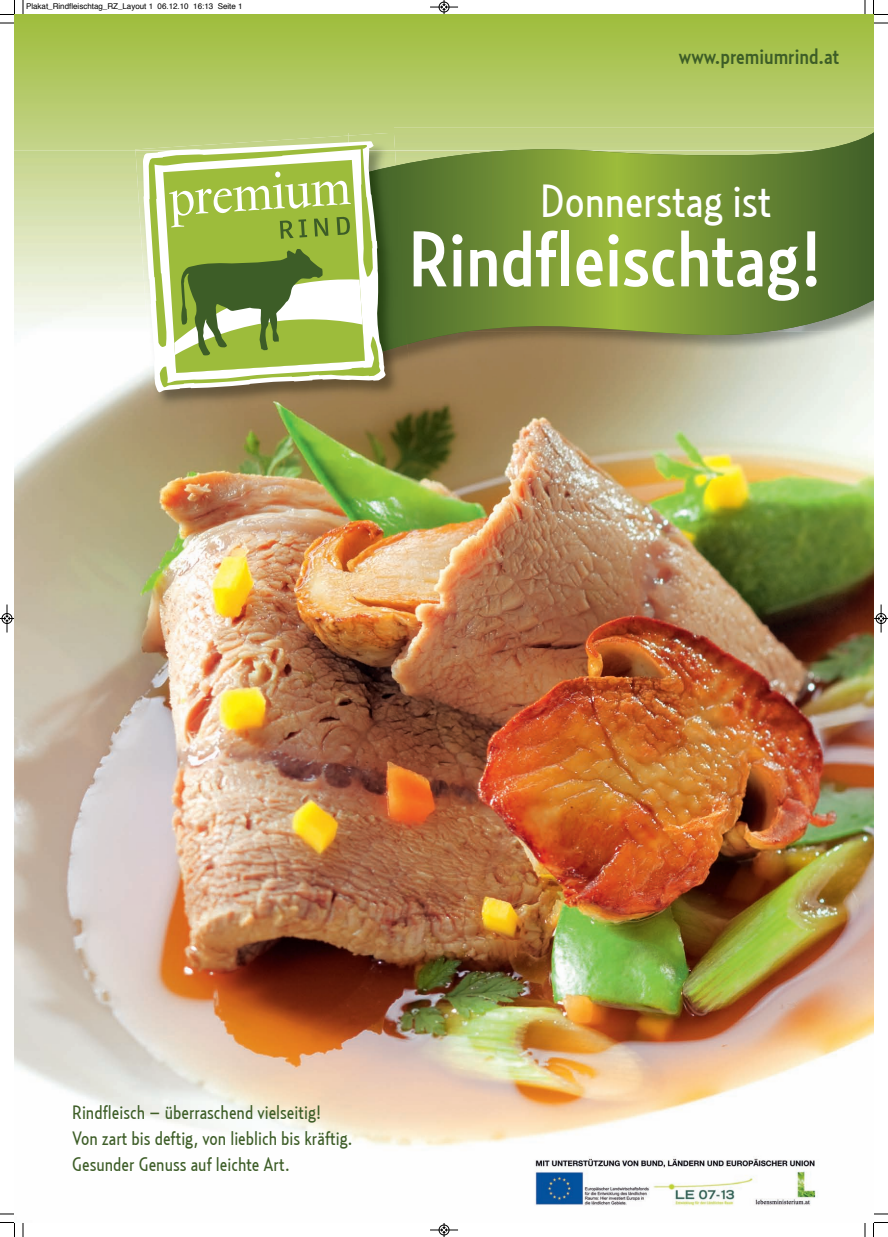
<style>
.page{position:relative;width:888px;height:1237px;background:#fff}
.page>*{position:absolute;margin:0;border:0;box-sizing:border-box;transform-origin:0 0}
.t1{font:500 78.1px "Relay Cond";color:#fff}
.t2{font:46.2px "Relay Cond";color:#fff}
.t3{font:500 21.7px "Relay Cond";color:#3d5d27}
.t4{font:19.3px/26px "Relay Cond";color:#3d5d27}
.t5{font:8px "Helvetica";color:#000}
</style>
<div class="page">
<img style="left:14px;top:14px;width:859px;height:1133px">
<img style="left:14px;top:151px;width:121px;height:180px">
<img style="left:535px;top:1156px;width:283px;height:50px">
<img style="left:411px;top:360px;width:462px;height:19px">
<img style="left:396px;top:128px;width:477px;height:3px">
<svg style="left:352px;top:131px;width:521px;height:229px;background:#7f9646"></svg>
<img style="left:147px;top:392px;width:264px;height:25px">
<img style="left:349px;top:331px;width:62px;height:69px">
<img style="left:135px;top:136px;width:214px;height:195px">
<img style="left:386px;top:166px;width:22px;height:194px">
<svg style="left:143px;top:141px;width:243px;height:251px"></svg>
<svg style="left:149px;top:145px;width:224px;height:202px"></svg>
<svg style="left:160px;top:160px;width:221px;height:227px"></svg>
<svg style="left:23px;top:0;width:1px;height:14px"></svg>
<svg style="left:0;top:23px;width:14px;height:1px"></svg>
<svg style="left:865px;top:0;width:1px;height:14px"></svg>
<svg style="left:874px;top:23px;width:14px;height:1px"></svg>
<svg style="left:23px;top:1223px;width:1px;height:14px"></svg>
<svg style="left:0;top:1213px;width:14px;height:1px"></svg>
<svg style="left:865px;top:1223px;width:1px;height:14px"></svg>
<svg style="left:874px;top:1213px;width:14px;height:1px"></svg>
<svg style="left:0;top:0;width:15px;height:15px"></svg>
<svg style="left:873px;top:0;width:15px;height:15px"></svg>
<svg style="left:0;top:1222px;width:15px;height:15px"></svg>
<svg style="left:873px;top:1222px;width:15px;height:15px"></svg>
<svg style="left:430px;top:0;width:28px;height:14px"></svg>
<svg style="left:430px;top:1223px;width:28px;height:14px"></svg>
<svg style="left:0;top:604px;width:14px;height:28px"></svg>
<svg style="left:874px;top:604px;width:14px;height:28px"></svg>
<p class="t5" style="left:26px;top:3px;width:218px">Plakat_Rindfleischtag_RZ_Layout 1 06.12.10 16:13 Seite 1</p>
<p class="t3" style="left:679px;top:44px;width:162px">www.premiumrind.at</p>
<h2 class="t2" style="left:540px;top:173px;width:233px">Donnerstag ist</h2>
<h1 class="t1" style="left:409px;top:213px;width:416px">Rindfleischtag!</h1>
<p class="t4" style="left:72px;top:1098px;width:282px">Rindfleisch – überraschend vielseitig!<br>Von zart bis deftig, von lieblich bis kräftig.<br>Gesunder Genuss auf leichte Art.</p>
</div>
